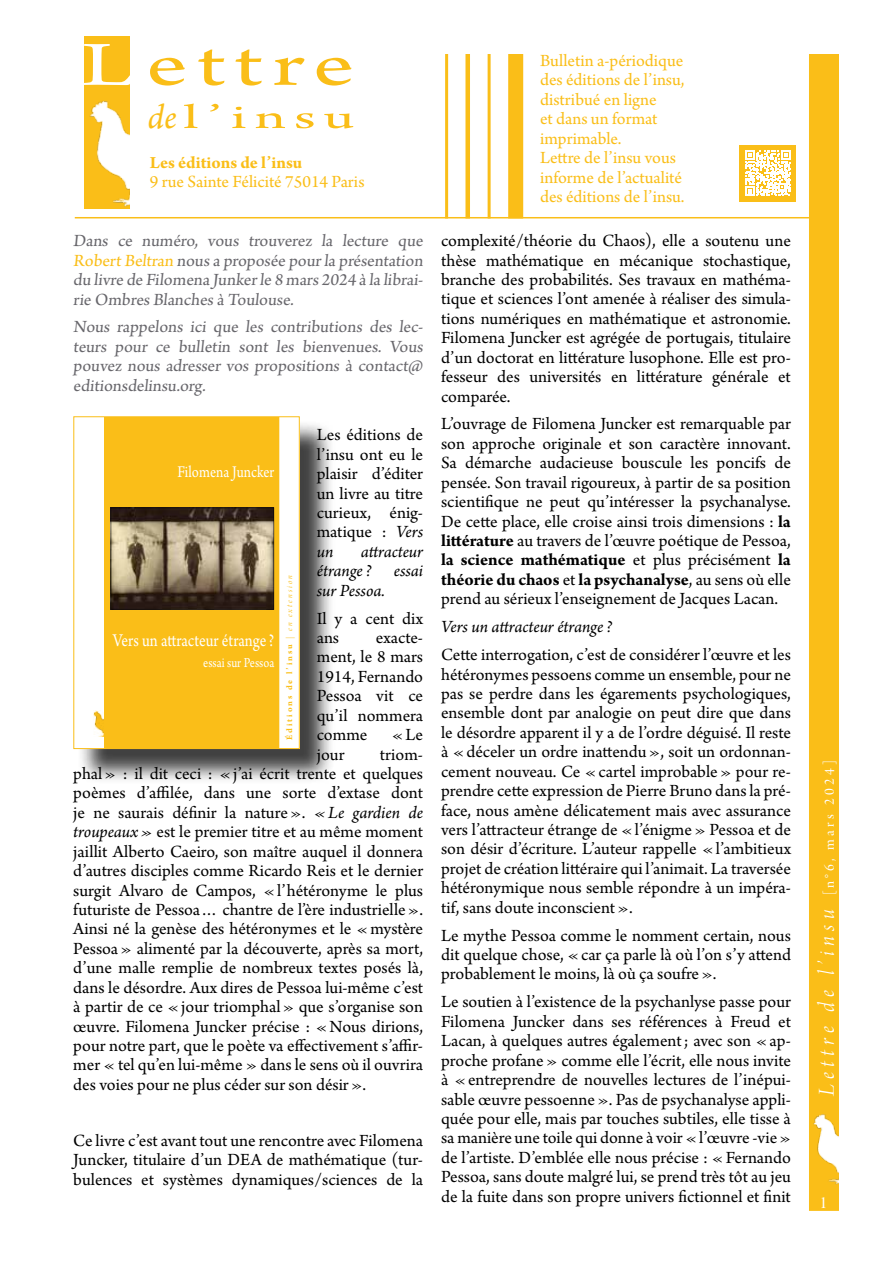
<style>
.page{position:relative;width:893px;height:1263px;background:#fff}
.page>*{position:absolute;margin:0;border:0;box-sizing:border-box;transform-origin:0 0}
.t1{font:66px "Arno Pro";letter-spacing:.09em;color:#fabe18;scale:1.5 1}
.t2{font:36px "Arno Pro";color:#fabe18;scale:1.75 1}
.t3{font:24px "Arno Pro Light Italic Display";letter-spacing:.215em;color:#fff}
.t4{font:18.9px "Arno Pro";color:#fff;scale:.84 1}
.t5{font:18px/19.4px "Arno Pro";color:#000;text-align:justify}
.t6{font:18px/19.4px "Arno Pro";letter-spacing:-.015em;color:#68676c;text-align:justify}
.t7{font:18px/19.4px "Arno Pro";color:#fabe18}
.t8{font:italic 18px/19.4px "Arno Pro";letter-spacing:-.005em;color:#000;text-align:justify}
.t9{font:700 18px "Arno Pro";color:#fabe18}
.t10{font:18px "Arno Pro Display";color:#fff}
.t11{font:17.25px "Arno Pro";letter-spacing:.005em;color:#fff;scale:.84 1}
.t12{font:14.55px "Arno Pro";color:#fff;scale:.84 1}
.t13{font:700 8.85px "Arno Pro";letter-spacing:.22em;color:#fabe18}
.s1{color:#fff}
.s2{font-style:italic}
.s3{color:#fabe18}
.s4{font-family:"Arno Pro Light Display";font-weight:400}
.s5{font-family:"Arno Pro Italic Display";font-weight:400}
.s6{font-weight:700}
.s7{font-family:"Arno Pro Display";font-size:15px}
</style>
<div class="page">
<div style="left:508px;top:54px;width:15px;height:164px;background:#fabe18"></div>
<hr style="left:445px;top:54px;width:3px;height:164px;background:#fabe18">
<div style="left:465px;top:54px;width:5px;height:164px;background:#fabe18"></div>
<hr style="left:488px;top:54px;width:3px;height:164px;background:#fabe18">
<div style="left:740px;top:145px;width:56px;height:56px;background:#fabe18"></div>
<svg style="left:745px;top:150px;width:46px;height:46px"></svg>
<div style="left:77px;top:420px;width:258px;height:364px;background:#000;opacity:.75"></div>
<div style="left:74px;top:417px;width:225px;height:331px;background:#fabe18"></div>
<div style="left:74px;top:417px;width:19px;height:331px;background:#fff"></div>
<div style="left:279px;top:417px;width:20px;height:331px;background:#fff"></div>
<div style="left:93px;top:417px;width:11px;height:293px;background:#fff"></div>
<img style="left:93px;top:710px;width:11px;height:27px">
<div style="left:93px;top:737px;width:11px;height:11px;background:#fff"></div>
<img style="left:113px;top:510px;width:159px;height:97px">
<div style="left:111px;top:508px;width:163px;height:101px;border:1px solid #000"></div>
<div style="left:73px;top:416px;width:227px;height:333px;border:1px solid #fabe18"></div>
<div style="left:809px;top:54px;width:30px;height:1157px;background:#fabe18"></div>
<img style="left:813px;top:1114px;width:26px;height:70px">
<hr style="left:75px;top:217px;width:749px;height:1px;background:#fabe18">
<div style="left:84px;top:36px;width:46px;height:172px;background:#fabe18"></div>
<img style="left:90px;top:101px;width:40px;height:106px">
<h1 class="t1" style="left:81px;top:27px;width:183px"><span class="s1">L</span>ettre</h1>
<h2 class="t2" style="left:147px;top:97px;width:120px"><span class="s2">de</span>l’insu</h2>
<p class="t9" style="left:150px;top:152px;width:154px">Les éditions de l’insu</p>
<p class="t7" style="left:150px;top:173px;width:216px">9 rue Sainte Félicité 75014 Paris</p>
<p class="t6" style="left:73px;top:232px;width:354px">Dans ce numéro, vous trouverez la lecture que <span class="s3">Robert Beltran</span> nous a proposée pour la présentation du livre de Filomena Junker le 8 mars 2024 à la librai&shy;rie Ombres Blanches à Toulouse.</p>
<p class="t6" style="left:73px;top:318px;width:354px">Nous rappelons ici que les contributions des lec&shy;teurs pour ce bulletin sont les bienvenues. Vous pouvez nous adresser vos propositions à contact@ editionsdelinsu.org.</p>
<p class="t5" style="left:317px;top:426px;width:108px">Les éditions de l’insu ont eu le plaisir d’éditer un livre au titre curieux, énig&shy;matique : <span class="s2">Vers un</span></p>
<p class="t11" style="left:177px;top:462px;width:117px">Filomena Juncker</p>
<p class="t8" style="left:317px;top:543px;width:108px;text-indent:44px">attracteur étrange? essai sur Pessoa.</p>
<p class="t5" style="left:317px;top:609px;width:108px">Il y a cent dix ans</p>
<p class="t13" style="left:284px;top:740px;width:166px;rotate:-90deg">Éditions de l’insu <span class="s4">|</span> <span class="s5">en extension</span></p>
<p class="t5" style="left:317px;top:629px;width:108px;text-indent:59px">exacte&shy;ment, le 8 mars 1914, Fernando Pessoa vit ce qu’il nommera comme</p>
<p class="t4" style="left:113px;top:630px;width:194px">Vers un attracteur étrange ?</p>
<p class="t12" style="left:203px;top:655px;width:86px">essai sur Pessoa</p>
<p class="t5" style="left:392px;top:726px;width:33px">«Le</p>
<p class="t5" style="left:317px;top:745px;width:29px">jour</p>
<p class="t5" style="left:73px;top:745px;width:351px;text-indent:307px">triom&shy;phal» : il dit ceci : «j’ai écrit trente et quelques poèmes d’affilée, dans une sorte d’extase dont je ne saurais définir la nature». <span class="s2">«Le gardien de troupeaux»</span> est le premier titre et au même moment jaillit Alberto Caeiro, son maître auquel il donnera d’autres disciples comme Ricardo Reis et le dernier surgit Alvaro de Campos, «l’hétéronyme le plus futuriste de Pessoa… chantre de l’ère industrielle».<br>Ainsi né la genèse des hétéronymes et le «mystère Pessoa» alimenté par la découverte, après sa mort, d’une malle remplie de nombreux textes posés là, dans le désordre. Aux dires de Pessoa lui-même c’est à partir de ce «jour triomphal» que s’organise son œuvre. Filomena Juncker précise : «Nous dirions, pour notre part, que le poète va effectivement s’affir&shy;mer « tel qu’en lui-même » dans le sens où il ouvrira des voies pour ne plus céder sur son désir».</p>
<p class="t5" style="left:73px;top:1131px;width:351px">Ce livre c’est avant tout une rencontre avec Filomena Juncker, titulaire d’un DEA de mathématique (tur&shy;bulences et systèmes dynamiques/sciences de la</p>
<p class="t7" style="left:540px;top:52px;width:146px">Bulletin a-périodique des éditions de l’insu, distribué en ligne<br>et dans un format imprimable.<br>Lettre de l’insu vous informe de l’actualité des éditions de l’insu.</p>
<p class="t5" style="left:441px;top:232px;width:351px">complexité/théorie du Chaos), elle a soutenu une thèse mathématique en mécanique stochastique, branche des probabilités. Ses travaux en mathéma&shy;tique et sciences l’ont amenée à réaliser des simula&shy;tions numériques en mathématique et astronomie.<br>Filomena Juncker est agrégée de portugais, titulaire d’un doctorat en littérature lusophone. Elle est pro&shy;fesseur des universités en littérature générale et comparée.</p>
<p class="t5" style="left:441px;top:415px;width:351px">L’ouvrage de Filomena Juncker est remarquable par son approche originale et son caractère innovant.<br>Sa démarche audacieuse bouscule les poncifs de pensée. Son travail rigoureux, à partir de sa position scientifique ne peut qu’intéresser la psychanalyse.<br>De cette place, elle croise ainsi trois dimensions : <span class="s6">la littérature</span> au travers de l’œuvre poétique de Pessoa, <span class="s6">la science mathématique</span> et plus précisément <span class="s6">la théorie du chaos</span> et <span class="s6">la psychanalyse</span>, au sens où elle prend au sérieux l’enseignement de Jacques Lacan.</p>
<p class="t8" style="left:441px;top:618px;width:172px">Vers un attracteur étrange?</p>
<p class="t5" style="left:441px;top:646px;width:351px">Cette interrogation, c’est de considérer l’œuvre et les hétéronymes pessoens comme un ensemble, pour ne pas se perdre dans les égarements psychologiques, ensemble dont par analogie on peut dire que dans le désordre apparent il y a de l’ordre déguisé. Il reste à «déceler un ordre inattendu», soit un ordonnan&shy;cement nouveau. Ce «cartel improbable» pour re&shy;prendre cette expression de Pierre Bruno dans la pré&shy;face, nous amène délicatement mais avec assurance vers l’attracteur étrange de «l’énigme» Pessoa et de son désir d’écriture. L’auteur rappelle «l’ambitieux projet de création littéraire qui l’animait. La traversée hétéronymique nous semble répondre à un impéra&shy;tif, sans doute inconscient».</p>
<p class="t5" style="left:441px;top:926px;width:351px">Le mythe Pessoa comme le nomment certain, nous dit quelque chose, «car ça parle là où l’on s’y attend probablement le moins, là où ça soufre».</p>
<p class="t5" style="left:441px;top:993px;width:351px">Le soutien à l’existence de la psychanlyse passe pour Filomena Juncker dans ses références à Freud et Lacan, à quelques autres également; avec son «ap&shy;proche profane» comme elle l’écrit, elle nous invite à «entreprendre de nouvelles lectures de l’inépui&shy;sable œuvre pessoenne». Pas de psychanalyse appli&shy;quée pour elle, mais par touches subtiles, elle tisse à sa manière une toile qui donne à voir «l’œuvre -vie» de l’artiste. D’emblée elle nous précise : «Fernando Pessoa, sans doute malgré lui, se prend très tôt au jeu de la fuite dans son propre univers fictionnel et finit</p>
<h3 class="t3" style="left:813px;top:1096px;width:337px;rotate:-90deg">Lettre de l’insu <span class="s7">[n°6, mars 2024]</span></h3>
<p class="t10" style="left:820px;top:1193px;width:10px">1</p>
</div>
